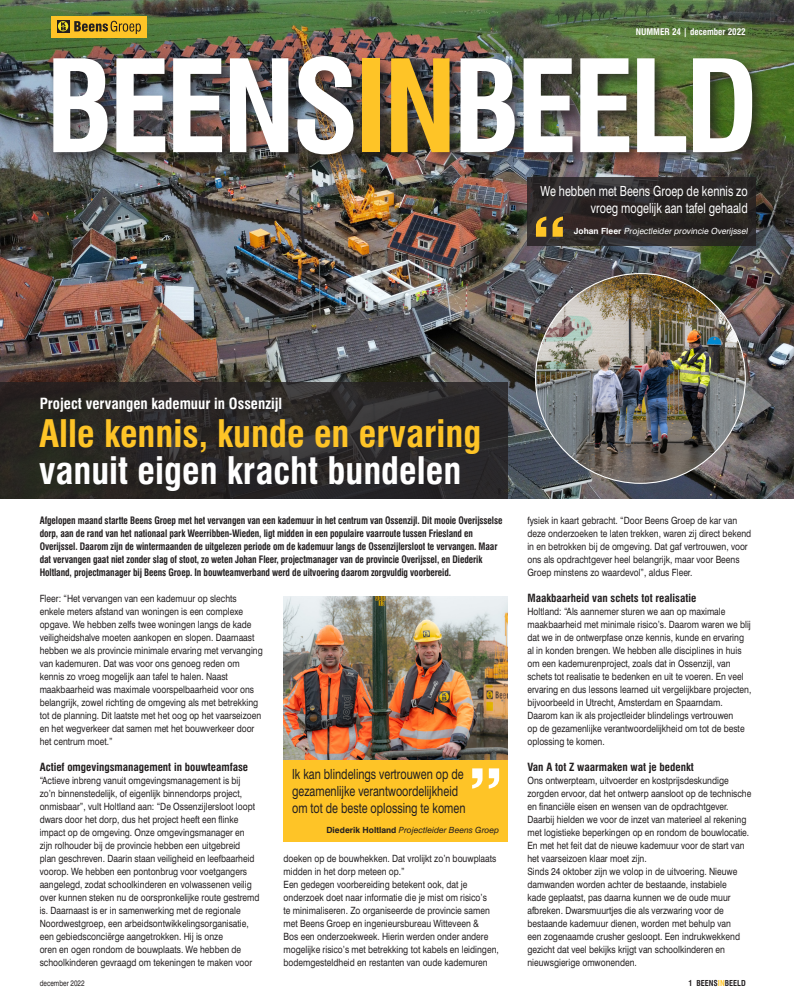
<style>
.page{position:relative;width:794px;height:998px;background:#fff}
.page>*{position:absolute;margin:0;border:0;box-sizing:border-box;transform-origin:0 0}
.t1{font:700 condensed 124.7px "Swiss 721 BT";letter-spacing:-.04em;color:#fff}
.Kop_2{font:700 condensed 37px/37px "Swiss 721 BT";color:#fec427}
.Kop1{font:700 condensed 15px "Swiss 721 BT";color:#fff}
.quote{font:14px/16.8px "Swiss 721 BT";color:#231f20;scale:.77 1}
.quote-2{font:14px/16.8px "Swiss 721 BT";color:#fff;text-align:right;scale:.77 1}
.Subkop{font:700 condensed 11px "Swiss 721 BT";color:#231f20}
.Platte_tekst{font:10px/13px "Swiss 721 BT";color:#231f20;scale:.85 1}
.Plat_intro{font:700 condensed 10px/13px "Swiss 721 BT";letter-spacing:-.01em;color:#231f20;scale:.93 1}
.t2{font:700 condensed 9px "Swiss 721 BT";color:#fff}
.Kop1-2{font:italic 8.5px "Swiss 721 BT";color:#fff}
.naam_quote{font:italic 8.5px "Swiss 721 BT";color:#231f20}
.t3{font:700 condensed 8px "Swiss 721 BT";color:#231f20}
.t4{font:8px "Swiss 721 BT";color:#231f20;scale:.8 1}
.s1{color:#fec427}
.s2{font-weight:700;font-style:normal}
.s3{color:#fff}
</style>
<div class="page">
<img style="left:0;top:0;width:794px;height:499px">
<svg style="left:0;top:382px;width:507px;height:117px;background:#2a2727"></svg>
<div style="left:50px;top:53px;width:717px;height:117px;background:#231f20;opacity:.7"></div>
<img style="left:283px;top:597px;width:224px;height:163px">
<img style="left:535px;top:274px;width:210px;height:209px;border-radius:105px">
<div style="left:283px;top:760px;width:224px;height:81px;background:#fec427"></div>
<svg style="left:472px;top:768px;width:27px;height:20px"></svg>
<svg style="left:527px;top:177px;width:229px;height:68px;background:#2c2727"></svg>
<svg style="left:536px;top:216px;width:27px;height:21px"></svg>
<div style="left:51px;top:16px;width:96px;height:22px;background:#fec427"></div>
<svg style="left:74px;top:21px;width:67px;height:13px"></svg>
<svg style="left:57px;top:20px;width:12px;height:13px"></svg>
<svg style="left:58px;top:21px;width:10px;height:10px"></svg>
<svg style="left:61px;top:22px;width:5px;height:8px"></svg>
<p class="t2" style="left:636px;top:26px;width:111px">NUMMER 24 | december 2022</p>
<p class="t1" style="left:45px;top:32px;width:714px">BEENS<span class="s1">IN</span>BEELD</p>
<p class="quote-2" style="left:540px;top:183px;width:270px">We hebben met Beens Groep de kennis zo vroeg mogelijk aan tafel gehaald</p>
<p class="Kop1-2" style="left:574px;top:225px;width:177px"><span class="s2">J o h a n F l e e r</span> Projectleider provincie Overijssel</p>
<p class="Kop1" style="left:40px;top:394px;width:244px">Project vervangen kademuur in Ossenzijl</p>
<p class="Kop_2" style="left:39px;top:415px;width:444px">Alle kennis, kunde en ervaring <span class="s3">vanuit eigen kracht bundelen</span></p>
<p class="Plat_intro" style="left:40px;top:514px;width:499px">Afgelopen maand startte Beens Groep met het vervangen van een kademuur in het centrum van Ossenzijl. Dit mooie Overijsselse dorp, aan de rand van het nationaal park Weerribben-Wieden, ligt midden in een populaire vaarroute tussen Friesland en Overijssel. Daarom zijn de wintermaanden de uitgelezen periode om de kademuur langs de Ossenzijlersloot te vervangen. Maar dat vervangen gaat niet zonder slag of stoot, zo weten Johan Fleer, projectmanager van de provincie Overijssel, en Diederik Holtland, projectmanager bij Beens Groep. In bouwteamverband werd de uitvoering daarom zorgvuldig voorbereid.</p>
<p class="Platte_tekst" style="left:40px;top:592px;width:264px">Fleer: “Het vervangen van een kademuur op slechts enkele meters afstand van woningen is een complexe opgave. We hebben zelfs twee woningen langs de kade veiligheidshalve moeten aankopen en slopen. Daarnaast hebben we als provincie minimale ervaring met vervanging van kademuren. Dat was voor ons genoeg reden om kennis zo vroeg mogelijk aan tafel te halen. Naast maakbaarheid was maximale voorspelbaarheid voor ons belangrijk, zowel richting de omgeving als met betrekking tot de planning. Dit laatste met het oog op het vaarseizoen en het wegverkeer dat samen met het bouwverkeer door het centrum moet.”</p>
<p class="Subkop" style="left:40px;top:760px;width:210px">Actief omgevingsmanagement in bouwteamfase</p>
<p class="Platte_tekst" style="left:40px;top:774px;width:260px">“Actieve inbreng vanuit omgevingsmanagement is bij<br>zo’n binnenstedelijk, of eigenlijk binnendorps project, onmisbaar”, vult Holtland aan: “De Ossenzijlersloot loopt dwars door het dorp, dus het project heeft een flinke impact op de omgeving. Onze omgevingsmanager en zijn rolhouder bij de provincie hebben een uitgebreid<br>plan geschreven. Daarin staan veiligheid en leefbaarheid voorop. We hebben een pontonbrug voor voetgangers aangelegd, zodat schoolkinderen en volwassenen veilig over kunnen steken nu de oorspronkelijke route gestremd is. Daarnaast is er in samenwerking met de regionale Noordwestgroep, een arbeidsontwikkelingsorganisatie, een gebiedsconciërge aangetrokken. Hij is onze<br>oren en ogen rondom de bouwplaats. We hebben de schoolkinderen gevraagd om tekeningen te maken voor</p>
<p class="quote" style="left:292px;top:765px;width:224px">Ik kan blindelings vertrouwen op de gezamenlijke verantwoordelijkheid</p>
<p class="quote" style="left:292px;top:799px;width:227px">om tot de beste oplossing te komen</p>
<p class="naam_quote" style="left:326px;top:825px;width:174px"><span class="s2">Diederik Holtland</span> Projectleider Beens Groep</p>
<p class="Platte_tekst" style="left:283px;top:852px;width:252px">doeken op de bouwhekken. Dat vrolijkt zo’n bouwplaats midden in het dorp meteen op.”</p>
<p class="Platte_tekst" style="left:283px;top:878px;width:255px">Een gedegen voorbereiding betekent ook, dat je onderzoek doet naar informatie die je mist om risico’s<br>te minimaliseren. Zo organiseerde de provincie samen met Beens Groep en ingenieursbureau Witteveen &amp;<br>Bos een onderzoekweek. Hierin werden onder andere mogelijke risico’s met betrekking tot kabels en leidingen, bodemgesteldheid en restanten van oude kademuren</p>
<p class="Platte_tekst" style="left:527px;top:514px;width:265px">fysiek in kaart gebracht. “Door Beens Groep de kar van deze onderzoeken te laten trekken, waren zij direct bekend in en betrokken bij de omgeving. Dat gaf vertrouwen, voor ons als opdrachtgever heel belangrijk, maar voor Beens Groep minstens zo waardevol”, aldus Fleer.</p>
<p class="Subkop" style="left:527px;top:591px;width:170px">Maakbaarheid van schets tot realisatie</p>
<p class="Platte_tekst" style="left:527px;top:605px;width:265px">Holtland: “Als aannemer sturen we aan op maximale maakbaarheid met minimale risico’s. Daarom waren we blij dat we in de ontwerpfase onze kennis, kunde en ervaring al in konden brengen. We hebben alle disciplines in huis om een kademurenproject, zoals dat in Ossenzijl, van schets tot realisatie te bedenken en uit te voeren. En veel ervaring en dus lessons learned uit vergelijkbare projecten, bijvoorbeeld in Utrecht, Amsterdam en Spaarndam.<br>Daarom kan ik als projectleider blindelings vertrouwen<br>op de gezamenlijke verantwoordelijkheid om tot de beste oplossing te komen.</p>
<p class="Subkop" style="left:527px;top:760px;width:168px">Van A tot Z waarmaken wat je bedenkt</p>
<p class="Platte_tekst" style="left:527px;top:774px;width:265px">Ons ontwerpteam, uitvoerder en kostprijsdeskundige zorgden ervoor, dat het ontwerp aansloot op de technische en financiële eisen en wensen van de opdrachtgever.<br>Daarbij hielden we voor de inzet van materieel al rekening met logistieke beperkingen op en rondom de bouwlocatie.<br>En met het feit dat de nieuwe kademuur voor de start van het vaarseizoen klaar moet zijn.</p>
<p class="Platte_tekst" style="left:527px;top:865px;width:252px">Sinds 24 oktober zijn we volop in de uitvoering. Nieuwe damwanden worden achter de bestaande, instabiele kade geplaatst, pas daarna kunnen we de oude muur afbreken. Dwarsmuurtjes die als verzwaring voor de bestaande kademuur dienen, worden met behulp van een zogenaamde crusher gesloopt. Een indrukwekkend gezicht dat veel bekijks krijgt van schoolkinderen en nieuwsgierige omwonenden.</p>
<p class="t4" style="left:40px;top:978px;width:58px">december 2022</p>
<p class="t3" style="left:688px;top:978px;width:59px">1 BEENS<span class="s1">IN</span>BEELD</p>
</div>
